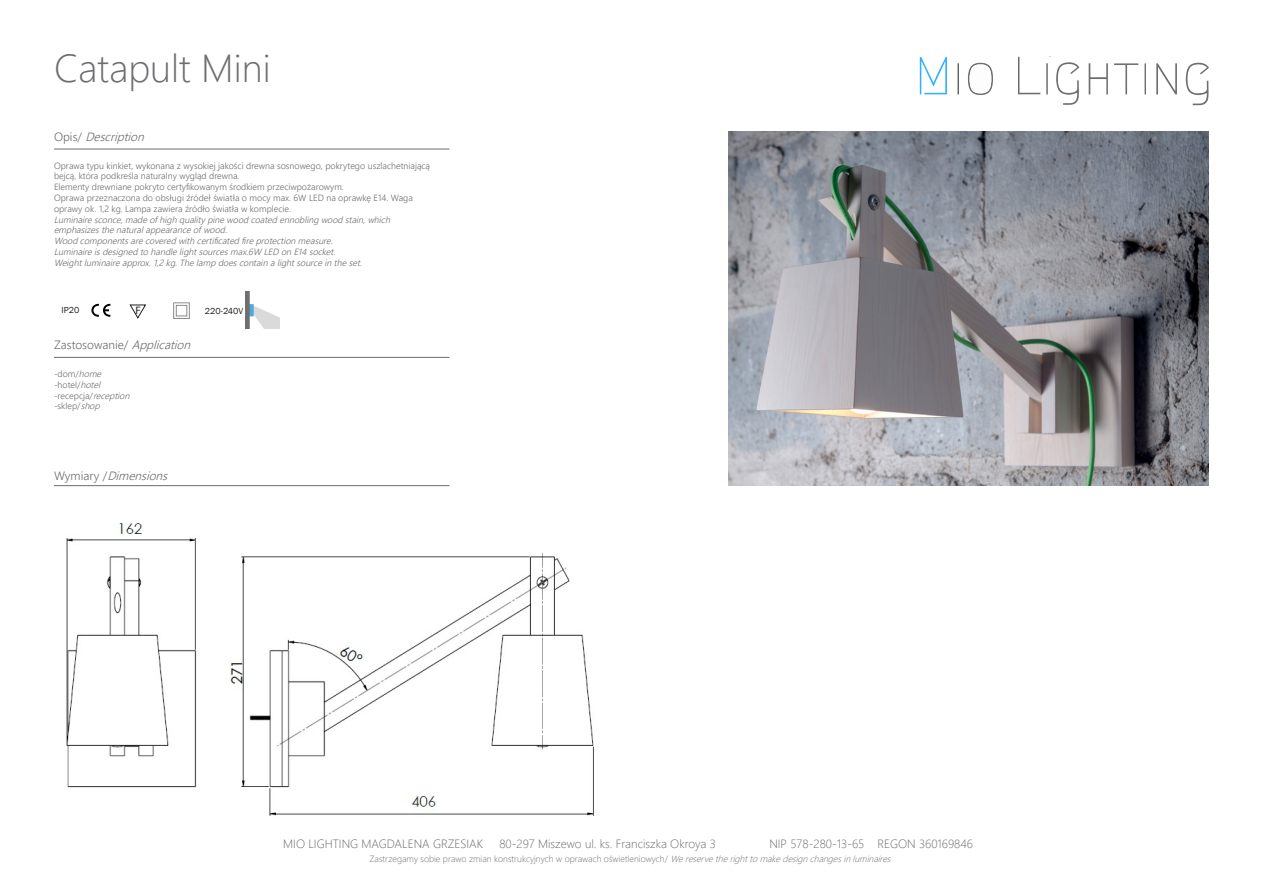
<style>
.page{position:relative;width:1263px;height:893px;background:#fff}
.page>*{position:absolute;margin:0;border:0;box-sizing:border-box;transform-origin:0 0}
.t1{font:300 39px "Segoe UI";color:#6c6d70}
.t2{font:300 12px "Segoe UI";color:#676a6c}
.t3{font:italic 300 12px "Segoe UI";color:#6c6d70}
.t4{font:300 12px "Segoe UI";color:#6c6d70}
.t5{font:10.95px "Myriad Pro";color:#231f20}
.t6{font:300 9px/10.8px "Segoe UI";color:#6c6d70}
.t7{font:italic 300 9px/10.8px "Segoe UI";color:#6c6d70}
.t8{font:300 9px "Segoe UI";color:#6c6d70}
.t9{font:9px "Franklin Gothic";color:#231f20}
.s1{font-style:normal}
.s2{font-style:italic}
</style>
<div class="page">
<svg style="left:920px;top:57px;width:27px;height:37px"></svg>
<svg style="left:1185px;top:62px;width:24px;height:43px"></svg>
<svg style="left:1156px;top:63px;width:21px;height:31px"></svg>
<svg style="left:1018px;top:57px;width:22px;height:37px"></svg>
<svg style="left:1114px;top:63px;width:24px;height:31px"></svg>
<svg style="left:1046px;top:63px;width:2px;height:31px"></svg>
<svg style="left:957px;top:63px;width:2px;height:31px"></svg>
<svg style="left:1144px;top:63px;width:2px;height:31px"></svg>
<svg style="left:968px;top:63px;width:25px;height:32px"></svg>
<svg style="left:1056px;top:62px;width:23px;height:43px"></svg>
<svg style="left:1089px;top:63px;width:19px;height:31px"></svg>
<img style="left:728px;top:132px;width:481px;height:354px">
<hr style="left:54px;top:485px;width:395px;height:1px;background:#6c6d70">
<hr style="left:54px;top:357px;width:395px;height:1px;background:#6c6d70">
<hr style="left:54px;top:149px;width:395px;height:1px;background:#6c6d70">
<img style="left:66px;top:523px;width:528px;height:293px">
<img style="left:173px;top:302px;width:17px;height:17px">
<svg style="left:130px;top:304px;width:17px;height:15px"></svg>
<svg style="left:91px;top:304px;width:19px;height:13px"></svg>
<img style="left:245px;top:292px;width:34px;height:36px">
<p class="t1" style="left:54px;top:32px;width:218px">Catapult Mini</p>
<p class="t3" style="left:54px;top:125px;width:97px"><span class="s1">O p i s /</span> Description</p>
<p class="t6" style="left:54px;top:159px;width:378px">Oprawa typu kinkiet, wykonana z wysokiej jakości drewna sosnowego, pokrytego uszlachetniającą bejcą, która podkreśla naturalny wygląd drewna.<br>Elementy drewniane pokryto certyfikowanym środkiem przeciwpożarowym.<br>Oprawa przeznaczona do obsługi źródeł światła o mocy max. 6W LED na oprawkę E14. Waga oprawy ok. 1,2 kg. Lampa zawiera źródło światła w komplecie.<br><span class="s2">Luminairesconce,madeofhighqualitypinewood coatedennoblingwoodstain,which</span></p>
<p class="t7" style="left:54px;top:224px;width:313px">emphasizesthenaturalappearanceofwood.<br>Woodcomponentsarecoveredwithcertificatedfireprotectionmeasure.<br>Luminaireisdesignedtohandlelightsourcesmax.6W LED onE14socket.<br>Weightluminaireapprox.1,2kg.Thelampdoescontainalightsourceintheset.</p>
<p class="t9" style="left:62px;top:304px;width:19px">IP20</p>
<p class="t5" style="left:136px;top:303px;width:7px">F</p>
<p class="t9" style="left:205px;top:305px;width:40px">220-240V</p>
<p class="t4" style="left:54px;top:334px;width:143px">Zastosowanie/ <span class="s2">Application</span></p>
<p class="t6" style="left:54px;top:367px;width:52px">-dom/<span class="s2">home</span></p>
<p class="t6" style="left:54px;top:378px;width:52px">-hotel/<span class="s2">hotel</span></p>
<p class="t6" style="left:54px;top:389px;width:81px">-recepcja/<span class="s2">reception</span></p>
<p class="t6" style="left:54px;top:400px;width:51px">-sklep/<span class="s2">shop</span></p>
<p class="t3" style="left:54px;top:465px;width:120px"><span class="s1">W y m i a r y /</span> Dimensions</p>
<p class="t2" style="left:283px;top:832px;width:201px">MIO LIGHTING MAGDALENA GRZESIAK</p>
<p class="t2" style="left:499px;top:832px;width:218px">80-297 Miszewo ul. ks. Franciszka Okroya 3</p>
<p class="t2" style="left:769px;top:832px;width:205px">NIP 578-280-13-65 REGON 360169846</p>
<p class="t8" style="left:369px;top:850px;width:527px">Zastrzegamy sobie prawo zmian konstrukcyjnych w oprawach oświetleniowych/ <span class="s2">Wereservetherighttomakedesignchangesinluminaires</span></p>
</div>
